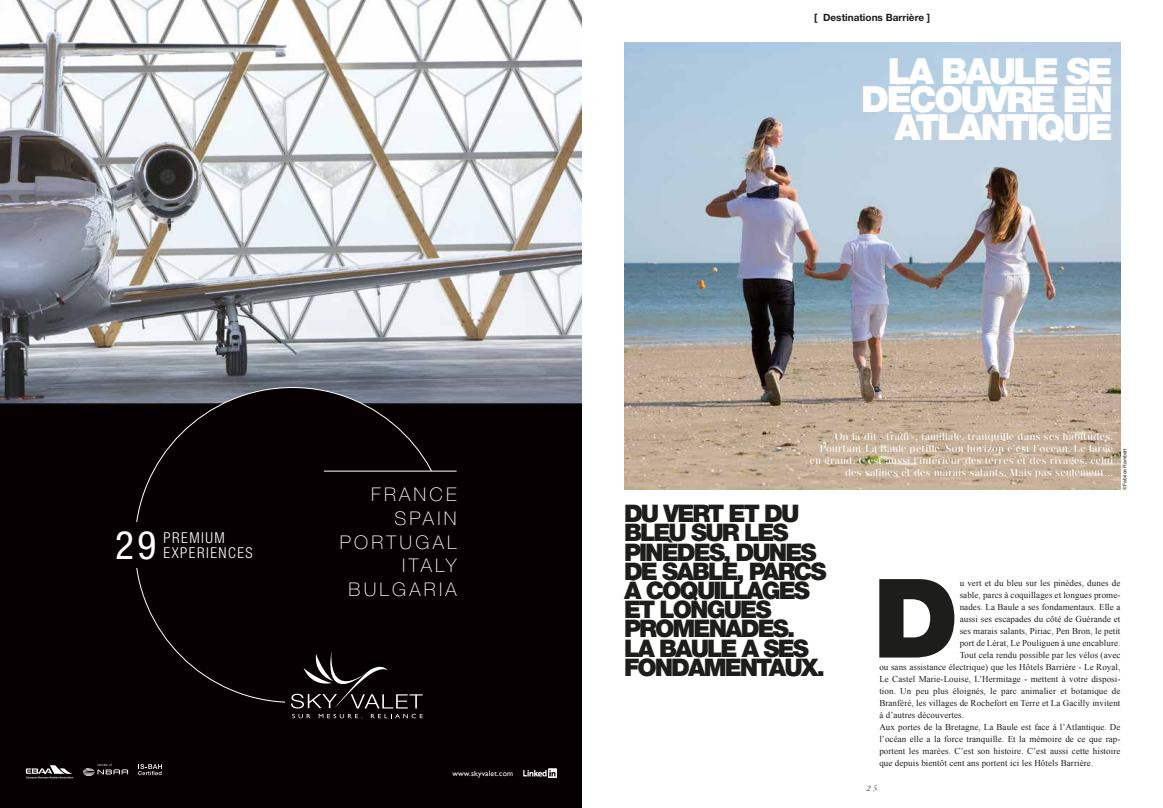
<style>
.page{position:relative;width:1163px;height:808px;background:#fff}
.page>*{position:absolute;margin:0;border:0;box-sizing:border-box;transform-origin:0 0}
.t1{font:900 109.8px "Helvetica Neue LT Std";color:#1d1d1b}
.t2{font:condensed 39.2px "Helvetica Neue LT Std";color:#fff}
.t3{font:900 36px/28px "Helvetica Neue LT Std";letter-spacing:-.07em;color:#fff;text-align:right}
.t4{font:900 24.2px/19.2px "Helvetica Neue LT Std";letter-spacing:-.08em;color:#1d1d1b}
.t5{font:100 18.9px/23.8px "Helvetica Neue LT Std";letter-spacing:.17em;color:#fff;text-align:right}
.t6{font:300 condensed 15px/15px "Helvetica Neue LT Std";letter-spacing:.1em;color:#fff}
.t7{font:500 10px/12px "Narziss";letter-spacing:.05em;color:#fff;text-align:right}
.t8{font:700 10px "Helvetica Neue LT Std";color:#1d1d1b}
.t9{font:9px "Times New Roman";letter-spacing:.01em;color:#1d1d1b}
.t10{font:italic 8px "Didot";color:#1d1d1b}
.t11{font:7.8px "Gill Sans";letter-spacing:.02em;color:#fff}
.t12{font:5px "Helvetica";color:#1d1d1b}
</style>
<div class="page">
<img style="left:624px;top:43px;width:496px;height:446px">
<div style="left:0;top:372px;width:581px;height:436px;background:#070002"></div>
<svg style="left:0;top:0;width:581px;height:404px"></svg>
<img style="left:523px;top:768px;width:33px;height:9px">
<svg style="left:26px;top:765px;width:47px;height:14px"></svg>
<svg style="left:83px;top:764px;width:45px;height:12px"></svg>
<svg style="left:138px;top:764px;width:24px;height:11px"></svg>
<div style="left:135px;top:387px;width:315px;height:315px;background:#070002;border-radius:50%"></div>
<svg style="left:291px;top:651px;width:131px;height:67px"></svg>
<hr style="left:324px;top:471px;width:132px;height:1px;background:#fff">
<p class="t8" style="left:814px;top:11px;width:117px">[ Destinations Barrière ]</p>
<h3 class="t3" style="left:861px;top:57px;width:253px">LA BAULE SE<br>DÉCOUVRE EN<br>ATLANTIQUE</h3>
<h2 class="t2" style="left:115px;top:522px;width:43px">29</h2>
<h3 class="t6" style="left:163px;top:530px;width:91px">PREMIUM<br>EXPERIENCES</h3>
<h3 class="t5" style="left:340px;top:482px;width:118px">FRANCE<br>SPAIN<br>PORTUGAL<br>ITALY<br>BULGARIA</h3>
<p class="t11" style="left:452px;top:769px;width:62px">www.skyvalet.com</p>
<p class="t7" style="left:809px;top:431px;width:304px">On la dit «tradi», familiale, tranquille dans ses habitudes.<br>Pourtant La Baule pétille. Son horizon c’est l’océan. Le large en grand. C’est aussi l’intérieur des terres et des rivages, celui des salines et des marais salants. Mais pas seulement...</p>
<h3 class="t4" style="left:624px;top:504px;width:204px">DU VERT ET DU<br>BLEU SUR LES<br>PINÈDES, DUNES<br>DE SABLE, PARCS<br>À COQUILLAGES<br>ET LONGUES<br>PROMENADES.<br>LA BAULE A SES<br>FONDAMENTAUX.</h3>
<p class="t12" style="left:1120px;top:489px;width:42px;rotate:-90deg">©Fabrice Rambert</p>
<h1 class="t1" style="left:872px;top:553px;width:87px">D</h1>
<p class="t9" style="left:959px;top:576px;width:162px">u vert et du bleu sur les pinèdes, dunes de</p>
<p class="t9" style="left:959px;top:588px;width:162px">sable, parcs à coquillages et longues prome-</p>
<p class="t9" style="left:959px;top:600px;width:162px">nades. La Baule a ses fondamentaux. Elle a</p>
<p class="t9" style="left:959px;top:612px;width:162px">aussi ses escapades du côté de Guérande et</p>
<p class="t9" style="left:959px;top:624px;width:162px">ses marais salants, Piriac, Pen Bron, le petit</p>
<p class="t9" style="left:959px;top:636px;width:162px">port de Lérat, Le Pouliguen à une encablure.</p>
<p class="t9" style="left:959px;top:648px;width:162px">Tout cela rendu possible par les vélos (avec</p>
<p class="t9" style="left:879px;top:660px;width:242px">ou sans assistance électrique) que les Hôtels Barrière - Le Royal,</p>
<p class="t9" style="left:879px;top:672px;width:242px">Le Castel Marie-Louise, L’Hermitage - mettent à votre disposi-</p>
<p class="t9" style="left:879px;top:684px;width:242px">tion. Un peu plus éloignés, le parc animalier et botanique de</p>
<p class="t9" style="left:879px;top:696px;width:242px">Branféré, les villages de Rochefort en Terre et La Gacilly invitent</p>
<p class="t9" style="left:879px;top:708px;width:86px">à d’autres découvertes.</p>
<p class="t9" style="left:879px;top:720px;width:242px">Aux portes de la Bretagne, La Baule est face à l’Atlantique. De</p>
<p class="t9" style="left:879px;top:732px;width:242px">l’océan elle a la force tranquille. Et la mémoire de ce que rap-</p>
<p class="t9" style="left:879px;top:744px;width:242px">portent les marées. C’est son histoire. C’est aussi cette histoire</p>
<p class="t9" style="left:879px;top:756px;width:215px">que depuis bientôt cent ans portent ici les Hôtels Barrière.</p>
<p class="t10" style="left:867px;top:783px;width:12px">2 5</p>
</div>
